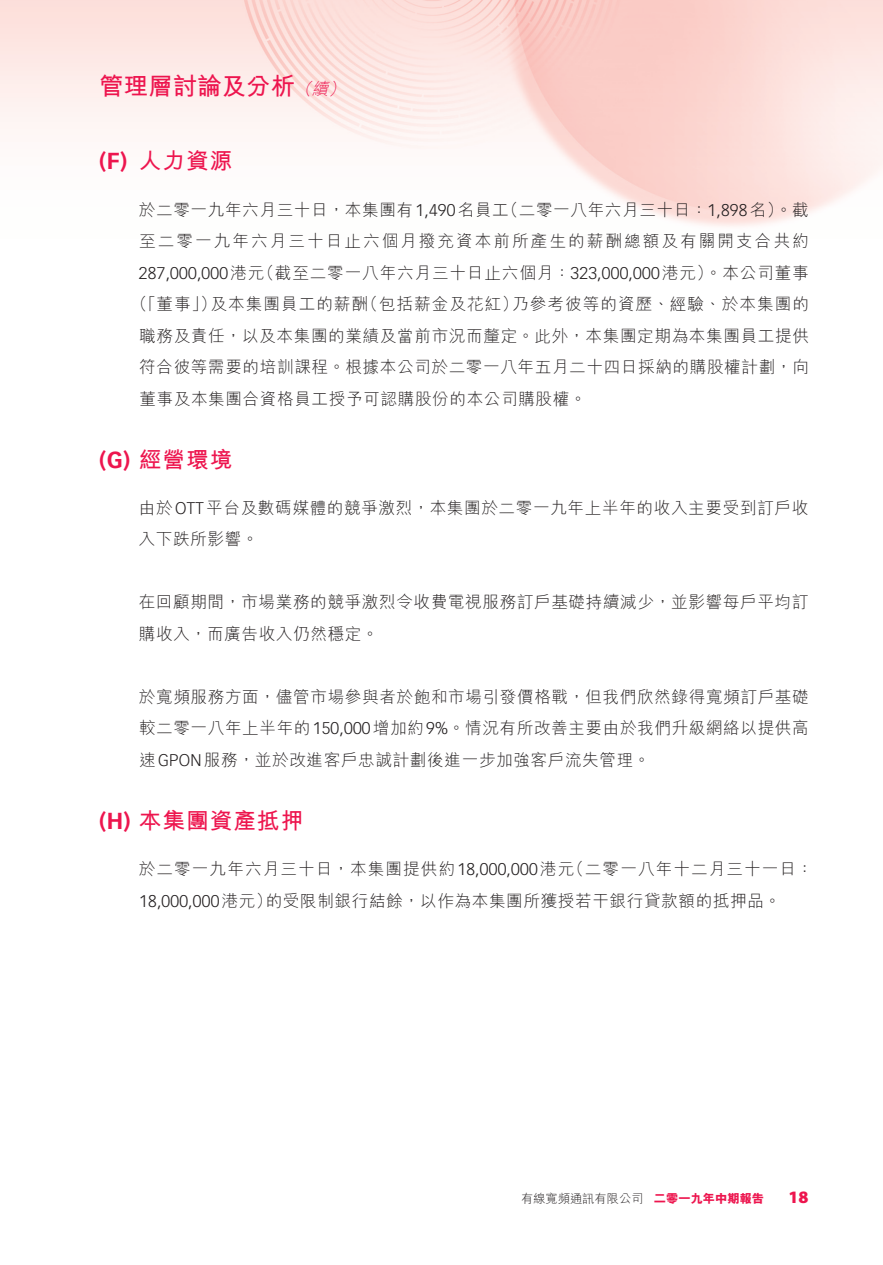
<style>
.page{position:relative;width:883px;height:1265px;background:#fff}
.page>*{position:absolute;margin:0;border:0;box-sizing:border-box;transform-origin:0 0}
.t1{font:700 24.5px "M Hei HK";color:#ed154e}
.t2{font:700 22.75px "M Hei HK";letter-spacing:.04em;color:#ed154e}
.t3{font:700 22.75px "Vectora LT Std";color:#ed154e}
.t4{font:900 17.5px "Myriad Pro";color:#ed154e}
.t5{font:300 16.62px/31.5px "M Hei HK";letter-spacing:.035em;color:#231f20}
.t6{font:300 16.62px "M Hei HK";letter-spacing:.12em;color:#231f20}
.t7{font:300 16.62px "M Hei HK";letter-spacing:.06em;color:#231f20}
.t8{font:300 16.62px "Vectora LT Std";letter-spacing:.015em;color:#231f20}
.t9{font:300 16.62px "M Hei HK";letter-spacing:.065em;color:#231f20}
.t10{font:italic 300 16.62px "M Hei HK";color:#ed154e}
.t11{font:300 12.25px "M Hei HK";color:#231f20}
.t12{font:800 12.25px "M Hei HK";color:#ed154e}
.s1{font-family:"Vectora LT Std"}
.s2{font-family:"M Hei HK"}
</style>
<div class="page">
<img style="left:0;top:0;width:883px;height:227px">
<h1 class="t1" style="left:99px;top:69px;width:197px">管理層討論及分析</h1>
<p class="t10" style="left:312px;top:81px;width:22px">續</p>
<p class="t10" style="left:295px;top:81px;width:22px">（</p>
<p class="t10" style="left:328px;top:81px;width:22px">(</p>
<h2 class="t3" style="left:99px;top:147px;width:30px">)F(</h2>
<h2 class="t2" style="left:139px;top:144px;width:95px">人力資源</h2>
<p class="t5" style="left:502px;top:193px;width:308px">（二零一八年六月三十日：<span class="s1">1,898</span>名）。截</p>
<p class="t5" style="left:139px;top:193px;width:372px">於二零一九年六月三十日，本集團有<span class="s1">1,490</span>名員工</p>
<p class="t6" style="left:139px;top:232px;width:671px">至二零一九年六月三十日止六個月撥充資本前所產生的薪酬總額及有關開支合共約</p>
<p class="t5" style="left:258px;top:256px;width:552px">（截至二零一八年六月三十日止六個月：<span class="s1">323,000,000</span>港元）。本公司董事</p>
<p class="t8" style="left:139px;top:263px;width:127px">287,000,000<span class="s2">港元</span></p>
<p class="t7" style="left:512px;top:295px;width:298px">乃參考彼等的資歷、經驗、於本集團的</p>
<p class="t5" style="left:139px;top:288px;width:671px;text-indent:-9px">（「董事」）<br>職務及責任，以及本集團的業績及當前市況而釐定。此外，本集團定期為本集團員工提供符合彼等需要的培訓課程。根據本公司於二零一八年五月二十四日採納的購股權計劃，向董事及本集團合資格員工授予可認購股份的本公司購股權。</p>
<p class="t7" style="left:362px;top:295px;width:159px">（包括薪金及花紅）</p>
<p class="t7" style="left:211px;top:295px;width:159px">及本集團員工的薪酬</p>
<h2 class="t2" style="left:99px;top:443px;width:135px"><span class="s1">G( )</span> 經營環境</h2>
<p class="t5" style="left:139px;top:492px;width:671px">由於<span class="s1">OTT</span>平台及數碼媒體的競爭激烈，本集團於二零一九年上半年的收入主要受到訂戶收入下跌所影響。</p>
<p class="t5" style="left:139px;top:586px;width:671px">在回顧期間，市場業務的競爭激烈令收費電視服務訂戶基礎持續減少，並影響每戶平均訂購收入，而廣告收入仍然穩定。</p>
<p class="t5" style="left:139px;top:681px;width:671px;text-align:justify">於寬頻服務方面，儘管市場參與者於飽和市場引發價格戰，但我們欣然錄得寬頻訂戶基礎較二零一八年上半年的<span class="s1">150,000</span>增加約<span class="s1">9%</span>。情況有所改善主要由於我們升級網絡以提供高速<span class="s1">GPON</span>服務，並於改進客戶忠誠計劃後進一步加強客戶流失管理。</p>
<h2 class="t2" style="left:99px;top:804px;width:206px"><span class="s1">H( )</span> 本集團資產抵押</h2>
<p class="t9" style="left:568px;top:861px;width:247px">（二零一八年十二月三十一日：</p>
<p class="t5" style="left:266px;top:853px;width:517px;text-indent:-127px">於二零一九年六月三十日，本集團提供約<span class="s1">18,000,000</span>港元<br>的受限制銀行結餘，以作為本集團所獲授若干銀行貸款額的抵押品。</p>
<p class="t8" style="left:139px;top:891px;width:135px">18,000,000<span class="s2">港元）</span></p>
<p class="t11" style="left:521px;top:1192px;width:124px">有線寬頻通訊有限公司</p>
<p class="t12" style="left:654px;top:1192px;width:112px">二零一九年中期報告</p>
<p class="t4" style="left:789px;top:1186px;width:22px">18</p>
</div>
